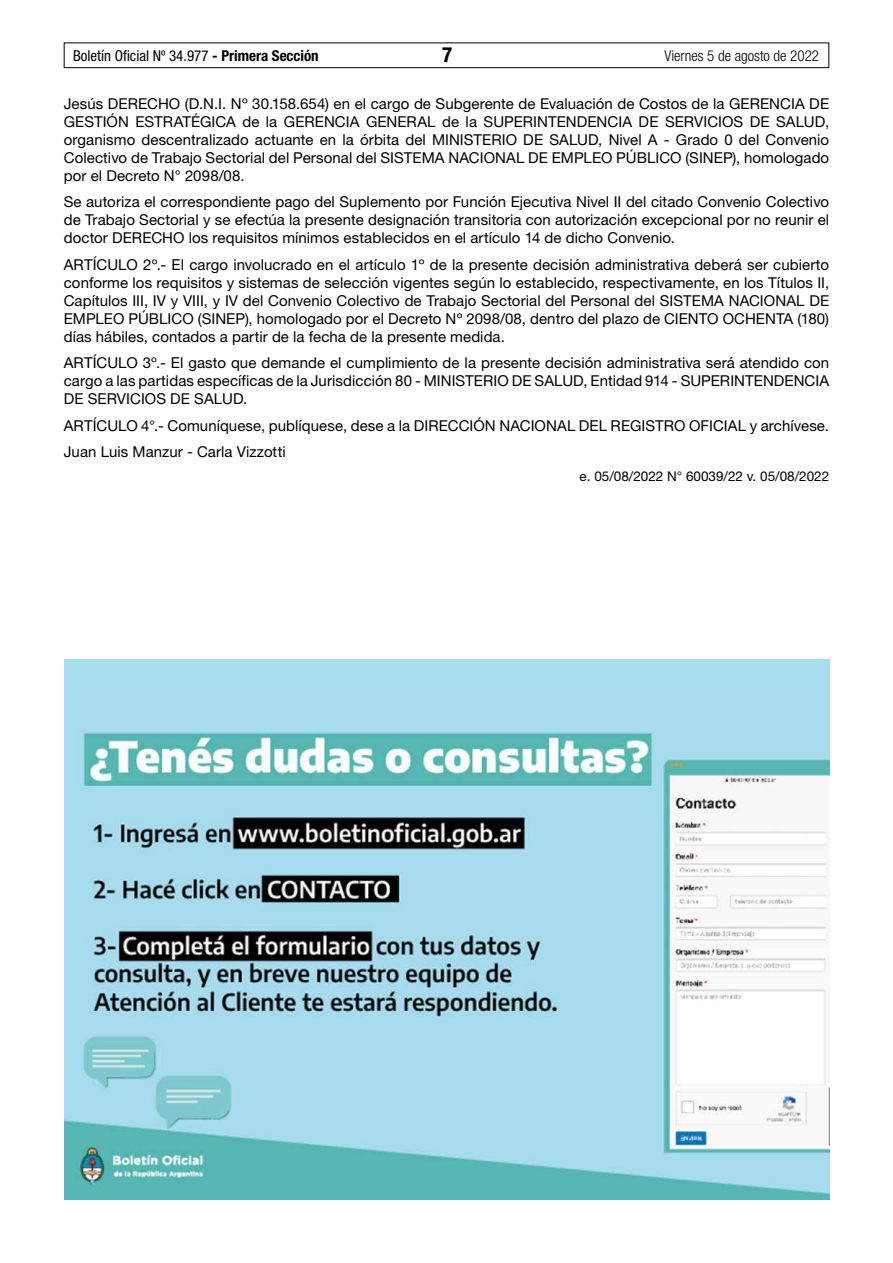
<style>
.page{position:relative;width:893px;height:1263px;background:#fff}
.page>*{position:absolute;margin:0;border:0;box-sizing:border-box;transform-origin:0 0}
.t1{font:700 condensed 21px "Helvetica Neue LT Std";color:#000}
.t2{font:15px/18px "Helvetica Neue LT Std";letter-spacing:.005em;color:#000;text-align:justify}
.t3{font:condensed 15px "Helvetica Neue LT Std";color:#000}
.t4{font:300 condensed 15px "Helvetica Neue LT Std";color:#000}
.t5{font:13.5px "Helvetica Neue LT Std";color:#000}
.s1{font-weight:700}
</style>
<div class="page">
<div style="left:64px;top:43px;width:765px;height:25px;border:1px solid #000"></div>
<img style="left:65px;top:659px;width:765px;height:540px">
<p class="t3" style="left:73px;top:47px;width:247px">Boletín Oficial Nº 34.977 <span class="s1">- Primera Sección</span></p>
<h1 class="t1" style="left:442px;top:42px;width:12px">7</h1>
<p class="t4" style="left:665px;top:47px;width:156px">Viernes 5 de agosto de 2022</p>
<p class="t2" style="left:64px;top:94px;width:767px">Jesús DERECHO (D.N.I. Nº 30.158.654) en el cargo de Subgerente de Evaluación de Costos de la GERENCIA DE GESTIÓN ESTRATÉGICA de la GERENCIA GENERAL de la SUPERINTENDENCIA DE SERVICIOS DE SALUD, organismo descentralizado actuante en la órbita del MINISTERIO DE SALUD, Nivel A - Grado 0 del Convenio Colectivo de Trabajo Sectorial del Personal del SISTEMA NACIONAL DE EMPLEO PÚBLICO (SINEP), homologado por el Decreto N° 2098/08.</p>
<p class="t2" style="left:64px;top:192px;width:767px">Se autoriza el correspondiente pago del Suplemento por Función Ejecutiva Nivel II del citado Convenio Colectivo de Trabajo Sectorial y se efectúa la presente designación transitoria con autorización excepcional por no reunir el doctor DERECHO los requisitos mínimos establecidos en el artículo 14 de dicho Convenio.</p>
<p class="t2" style="left:64px;top:255px;width:767px">ARTÍCULO 2º.- El cargo involucrado en el artículo 1º de la presente decisión administrativa deberá ser cubierto conforme los requisitos y sistemas de selección vigentes según lo establecido, respectivamente, en los Títulos II, Capítulos III, IV y VIII, y IV del Convenio Colectivo de Trabajo Sectorial del Personal del SISTEMA NACIONAL DE EMPLEO PÚBLICO (SINEP), homologado por el Decreto Nº 2098/08, dentro del plazo de CIENTO OCHENTA (180) días hábiles, contados a partir de la fecha de la presente medida.</p>
<p class="t2" style="left:64px;top:353px;width:767px">ARTÍCULO 3º.- El gasto que demande el cumplimiento de la presente decisión administrativa será atendido con cargo a las partidas específicas de la Jurisdicción 80 - MINISTERIO DE SALUD, Entidad 914 - SUPERINTENDENCIA DE SERVICIOS DE SALUD.</p>
<p class="t2" style="left:64px;top:412px;width:767px;line-height:26.5px">ARTÍCULO 4°.- Comuníquese, publíquese, dese a la DIRECCIÓN NACIONAL DEL REGISTRO OFICIAL y archívese.<br>Juan Luis Manzur - Carla Vizzotti</p>
<p class="t5" style="left:580px;top:468px;width:251px">e. 05/08/2022 N° 60039/22 v. 05/08/2022</p>
</div>
